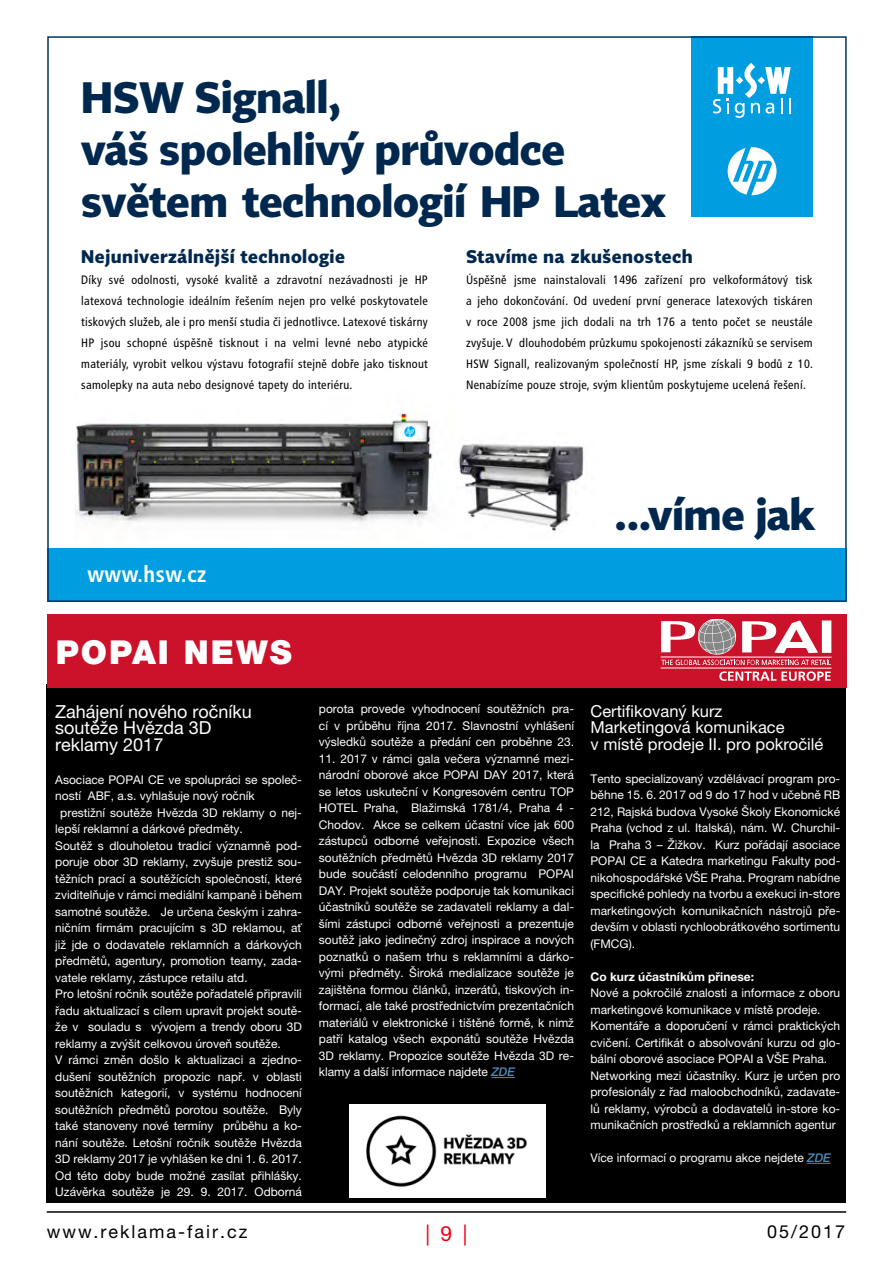
<style>
.page{position:relative;width:893px;height:1263px;background:#fff}
.page>*{position:absolute;margin:0;border:0;box-sizing:border-box;transform-origin:0 0}
.t1{font:700 43.2px/51.9px "Tabac Sans";letter-spacing:-.01em;color:#00284f}
.t2{font:700 42.75px "Tabac Sans";letter-spacing:-.01em;color:#00284f}
.t3{font:900 33px "Helvetica Neue LT Pro";letter-spacing:.06em;color:#fff}
.t4{font:700 22.5px "Frutiger Condensed";letter-spacing:.02em;color:#fff}
.t5{font:21px "Helvetica Neue LT Pro";color:#f00011}
.t6{font:700 18px "Tabac Sans";letter-spacing:.025em;color:#00284f}
.t7{font:18px/16.5px "Helvetica Neue LT Pro";color:#fff}
.t8{font:18px "Helvetica Neue LT Pro";letter-spacing:.11em;color:#000}
.t9{font:16.5px/16.5px "Helvetica Neue LT Pro";color:#fff}
.t10{font:12.15px/21px "Frutiger Condensed";letter-spacing:.025em;color:#000;text-align:justify}
.t11{font:12px/16.5px "Helvetica Neue LT Pro";color:#fff;text-align:justify}
.t12{font:700 12px "Helvetica Neue LT Pro";color:#fff}
.s1{font-weight:500;font-style:italic;color:#4b8cb7}
</style>
<div class="page">
<hr style="left:47px;top:1211px;width:799px;height:2px;background:#000">
<div style="left:47px;top:684px;width:799px;height:518px;background:#000"></div>
<svg style="left:807px;top:1163px;width:24px;height:1px"></svg>
<div style="left:47px;top:614px;width:800px;height:74px;background:#cb122a"></div>
<hr style="left:661px;top:668px;width:170px;height:1px;background:#fff">
<svg style="left:719px;top:671px;width:112px;height:10px"></svg>
<svg style="left:661px;top:619px;width:170px;height:46px"></svg>
<svg style="left:491px;top:1077px;width:24px;height:1px"></svg>
<img style="left:350px;top:1105px;width:196px;height:92px">
<img style="left:458px;top:443px;width:126px;height:89px">
<img style="left:75px;top:410px;width:358px;height:114px">
<div style="left:691px;top:36px;width:122px;height:181px;background:#009ee0"></div>
<svg style="left:713px;top:63px;width:78px;height:55px"></svg>
<svg style="left:728px;top:147px;width:48px;height:48px"></svg>
<div style="left:47px;top:548px;width:800px;height:54px;background:#009ee0"></div>
<h1 class="t1" style="left:81px;top:72px;width:586px">HSW Signall,<br>váš spolehlivý průvodce světem technologií HP Latex</h1>
<h3 class="t6" style="left:81px;top:246px;width:265px">Nejuniverzálnější technologie</h3>
<p class="t10" style="left:81px;top:270px;width:348px">Díky své odolnosti, vysoké kvalitě a zdravotní nezávadnosti je HP latexová technologie ideálním řešením nejen pro velké poskytovatele tiskových služeb, ale i pro menší studia či jednotlivce. Latexové tiskárny HP jsou schopné úspěšně tisknout i na velmi levné nebo atypické materiály, vyrobit velkou výstavu fotografií stejně dobře jako tisknout samolepky na auta nebo designové tapety do interiéru.</p>
<h3 class="t6" style="left:466px;top:246px;width:228px">Stavíme na zkušenostech</h3>
<p class="t10" style="left:466px;top:270px;width:348px">Úspěšně jsme nainstalovali 1496 zařízení pro velkoformátový tisk a jeho dokončování. Od uvedení první generace latexových tiskáren v roce 2008 jsme jich dodali na trh 176 a tento počet se neustále zvyšuje. V dlouhodobém průzkumu spokojenosti zákazníků se servisem HSW Signall, realizovaným společností HP, jsme získali 9 bodů z 10.<br>Nenabízíme pouze stroje, svým klientům poskytujeme ucelená řešení.</p>
<h3 class="t4" style="left:88px;top:562px;width:120px">www.hsw.cz</h3>
<h3 class="t3" style="left:56px;top:632px;width:238px">POPAI NEWS</h3>
<h2 class="t2" style="left:615px;top:488px;width:202px">...víme jak</h2>
<h3 class="t7" style="left:55px;top:703px;width:198px">Zahájení nového ročníku soutěže Hvězda 3D reklamy 2017</h3>
<p class="t11" style="left:55px;top:771px;width:248px">Asociace POPAI CE ve spolupráci se společ-</p>
<p class="t11" style="left:55px;top:787px;width:201px">ností ABF, a.s. vyhlašuje nový ročník</p>
<p class="t11" style="left:60px;top:804px;width:243px">prestižní soutěže Hvězda 3D reklamy o nej-</p>
<p class="t11" style="left:55px;top:820px;width:189px">lepší reklamní a dárkové předměty.</p>
<p class="t11" style="left:55px;top:837px;width:248px">Soutěž s dlouholetou tradicí významně pod-</p>
<p class="t11" style="left:55px;top:853px;width:248px">poruje obor 3D reklamy, zvyšuje prestiž sou-</p>
<p class="t11" style="left:55px;top:870px;width:248px">těžních prací a soutěžících společností, které</p>
<p class="t11" style="left:55px;top:886px;width:248px">zviditelňuje v rámci mediální kampaně i během</p>
<p class="t11" style="left:55px;top:903px;width:248px">samotné soutěže. Je určena českým i zahra-</p>
<p class="t11" style="left:55px;top:919px;width:248px">ničním firmám pracujícím s 3D reklamou, ať</p>
<p class="t11" style="left:55px;top:936px;width:248px">již jde o dodavatele reklamních a dárkových</p>
<p class="t11" style="left:55px;top:952px;width:248px">předmětů, agentury, promotion teamy, zada-</p>
<p class="t11" style="left:55px;top:969px;width:194px">vatele reklamy, zástupce retailu atd.</p>
<p class="t11" style="left:55px;top:985px;width:248px">Pro letošní ročník soutěže pořadatelé připravili</p>
<p class="t11" style="left:55px;top:1002px;width:248px">řadu aktualizací s cílem upravit projekt soutě-</p>
<p class="t11" style="left:55px;top:1018px;width:248px">že v souladu s vývojem a trendy oboru 3D</p>
<p class="t11" style="left:55px;top:1035px;width:227px">reklamy a zvýšit celkovou úroveň soutěže.</p>
<p class="t11" style="left:55px;top:1051px;width:248px">V rámci změn došlo k aktualizaci a zjedno-</p>
<p class="t11" style="left:55px;top:1068px;width:248px">dušení soutěžních propozic např. v oblasti</p>
<p class="t11" style="left:55px;top:1084px;width:248px">soutěžních kategorií, v systému hodnocení</p>
<p class="t11" style="left:55px;top:1101px;width:248px">soutěžních předmětů porotou soutěže. Byly</p>
<p class="t11" style="left:55px;top:1117px;width:248px">také stanoveny nové termíny průběhu a ko-</p>
<p class="t11" style="left:55px;top:1134px;width:248px">nání soutěže. Letošní ročník soutěže Hvězda</p>
<p class="t11" style="left:55px;top:1150px;width:248px">3D reklamy 2017 je vyhlášen ke dni 1. 6. 2017.</p>
<p class="t11" style="left:55px;top:1167px;width:248px">Od této doby bude možné zasílat přihlášky.</p>
<p class="t11" style="left:55px;top:1183px;width:248px">Uzávěrka soutěže je 29. 9. 2017. Odborná</p>
<p class="t11" style="left:319px;top:701px;width:257px">porota provede vyhodnocení soutěžních pra&shy;cí v průběhu října 2017. Slavnostní vyhlášení výsledků soutěže a předání cen proběhne 23.</p>
<p class="t11" style="left:319px;top:750px;width:257px">11. 2017 v rámci gala večera významné mezi&shy;národní oborové akce POPAI DAY 2017, která se letos uskuteční v Kongresovém centru TOP HOTEL Praha, Blažimská 1781/4, Praha 4 - Chodov. Akce se celkem účastní více jak 600 zástupců odborné veřejnosti. Expozice všech soutěžních předmětů Hvězda 3D reklamy 2017 bude součástí celodenního programu POPAI DAY. Projekt soutěže podporuje tak komunikaci účastníků soutěže se zadavateli reklamy a dal&shy;šími zástupci odborné veřejnosti a prezentuje soutěž jako jedinečný zdroj inspirace a nových poznatků o našem trhu s reklamními a dárko&shy;vými předměty. Široká medializace soutěže je zajištěna formou článků, inzerátů, tiskových in&shy;formací, ale také prostřednictvím prezentačních materiálů v elektronické i tištěné formě, k nimž patří katalog všech exponátů soutěže Hvězda 3D reklamy. Propozice soutěže Hvězda 3D re&shy;klamy a další informace najdete <span class="s1">ZDE</span></p>
<h3 class="t9" style="left:590px;top:702px;width:234px">Certifikovaný kurz<br>Marketingová komunikace<br>v místě prodeje II. pro pokročilé</h3>
<p class="t11" style="left:590px;top:770px;width:251px">Tento specializovaný vzdělávací program pro&shy;běhne 15. 6. 2017 od 9 do 17 hod v učebně RB 212, Rajská budova Vysoké Školy Ekonomické Praha (vchod z ul. Italská), nám. W. Churchil&shy;la Praha 3 – Žižkov. Kurz pořádají asociace POPAI CE a Katedra marketingu Fakulty pod&shy;nikohospodářské VŠE Praha. Program nabídne specifické pohledy na tvorbu a exekuci in-store marketingových komunikačních nástrojů pře&shy;devším v oblasti rychloobrátkového sortimentu (FMCG).</p>
<p class="t12" style="left:590px;top:969px;width:165px">Co kurz účastníkům přinese:</p>
<p class="t11" style="left:590px;top:984px;width:251px;text-align:left">Nové a pokročilé znalosti a informace z oboru marketingové komunikace v místě prodeje.<br>Komentáře a doporučení v rámci praktických cvičení. Certifikát o absolvování kurzu od glo&shy;bální oborové asociace POPAI a VŠE Praha.<br>Networking mezi účastníky. Kurz je určen pro profesionály z řad maloobchodníků, zadavate&shy;lů reklamy, výrobců a dodavatelů in-store ko&shy;munikačních prostředků a reklamních agentur</p>
<p class="t11" style="left:590px;top:1149px;width:242px">Více informací o programu akce nejdete <span class="s1">ZDE</span></p>
<h3 class="t8" style="left:47px;top:1221px;width:202px">www.reklama-fair.cz</h3>
<h3 class="t5" style="left:425px;top:1220px;width:43px">| 9 |</h3>
<h3 class="t8" style="left:767px;top:1221px;width:79px">05/2017</h3>
</div>
